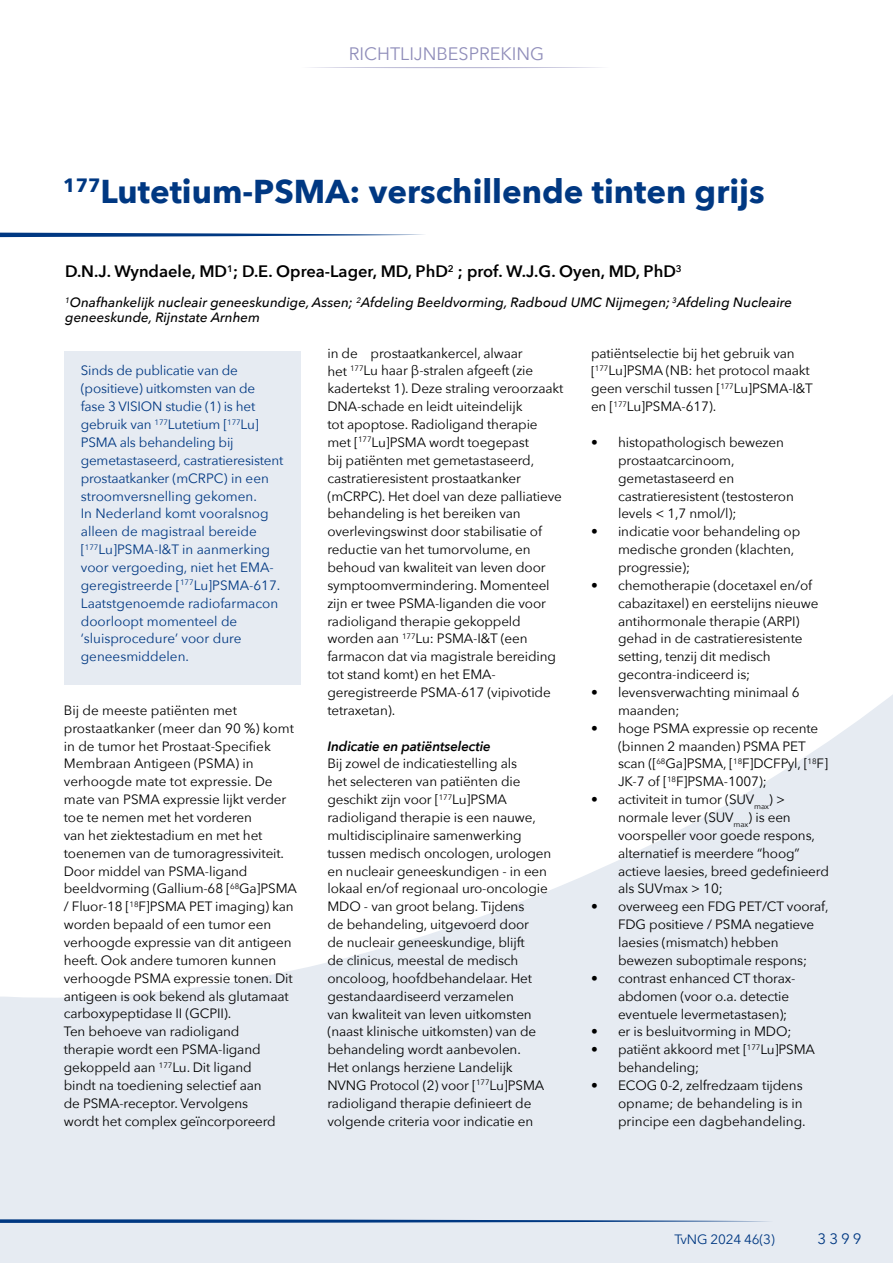
<style>
.page{position:relative;width:893px;height:1263px;background:#fff}
.page>*{position:absolute;margin:0;border:0;box-sizing:border-box;transform-origin:0 0}
.t1{font:700 33px "Avenir Next";color:#003882}
.t2{font:18px "Avenir Next";color:#908eba}
.t3{font:600 16.5px "Avenir Next";color:#000}
.t4{font:15px "Avenir Next";color:#003882}
.t5{font:13.5px/17.9px "Avenir Next";letter-spacing:-.01em;color:#000}
.t6{font:13.5px/17.9px "Avenir Next";color:#003882}
.t7{font:italic 500 13.5px/15px "Avenir Next";color:#000}
.t8{font:italic 600 13.5px "Avenir Next";letter-spacing:-.01em;color:#000}
</style>
<div class="page">
<div style="left:0;top:544px;width:893px;height:719px;background:#e6ebf2"></div>
<svg style="left:456px;top:68px;width:437px;height:857px"></svg>
<div style="left:0;top:68px;width:456px;height:930px;background:#fff"></div>
<svg style="left:0;top:1219px;width:769px;height:4px"></svg>
<svg style="left:310px;top:67px;width:292px;height:1px"></svg>
<svg style="left:0;top:233px;width:427px;height:4px"></svg>
<div style="left:65px;top:351px;width:236px;height:334px;background:#e6ebf2"></div>
<h2 class="t2" style="left:349px;top:38px;width:197px">RICHTLIJNBESPREKING</h2>
<h1 class="t1" style="left:63px;top:163px;width:703px"><sup>177</sup>Lutetium-PSMA: verschillende tinten grijs</h1>
<p class="t3" style="left:65px;top:257px;width:618px">D.N.J. Wyndaele, MD<sup>1</sup>; D.E. Oprea-Lager, MD, PhD<sup>2</sup> ; prof. W.J.G. Oyen, MD, PhD<sup>3</sup></p>
<p class="t7" style="left:65px;top:295px;width:728px"><sup>1</sup>Onafhankelijk nucleair geneeskundige, Assen; <sup>2</sup>Afdeling Beeldvorming, Radboud UMC Nijmegen; <sup>3</sup>Afdeling Nucleaire geneeskunde, Rijnstate Arnhem</p>
<p class="t6" style="left:81px;top:361px;width:204px">Sinds de publicatie van de (positieve) uitkomsten van de<br>fase 3 VISION studie (1) is het gebruik van <sup>177</sup>Lutetium [<sup>177</sup>Lu]<br>PSMA als behandeling bij gemetastaseerd, castratieresistent prostaatkanker (mCRPC) in een stroomversnelling gekomen.<br>In Nederland komt vooralsnog alleen de magistraal bereide [<sup>177</sup>Lu]PSMA-I&amp;T in aanmerking voor vergoeding, niet het EMA&shy;geregistreerde [<sup>177</sup>Lu]PSMA-617.<br>Laatstgenoemde radiofarmacon doorloopt momenteel de ‘sluisprocedure’ voor dure geneesmiddelen.</p>
<p class="t5" style="left:591px;top:343px;width:223px">patiëntselectie bij het gebruik van [<sup>177</sup>Lu]PSMA (NB: het protocol maakt geen verschil tussen [<sup>177</sup>Lu]PSMA-I&amp;T en [<sup>177</sup>Lu]PSMA-617).</p>
<p class="t5" style="left:618px;top:433px;width:177px;text-indent:-27px">• histopathologisch bewezen prostaatcarcinoom, gemetastaseerd en castratieresistent (testosteron levels &lt; 1,7 nmol/l);</p>
<p class="t5" style="left:618px;top:522px;width:184px;text-indent:-27px">• indicatie voor behandeling op medische gronden (klachten, progressie);</p>
<p class="t5" style="left:618px;top:576px;width:202px;text-indent:-27px">• chemotherapie (docetaxel en/of cabazitaxel) en eerstelijns nieuwe antihormonale therapie (ARPI) gehad in de castratieresistente setting, tenzij dit medisch gecontra-indiceerd is;</p>
<p class="t5" style="left:618px;top:683px;width:183px;text-indent:-27px">• levensverwachting minimaal 6 maanden;</p>
<p class="t5" style="left:618px;top:718px;width:212px;text-indent:-27px">• hoge PSMA expressie op recente (binnen 2 maanden) PSMA PET scan ([<sup>68</sup>Ga]PSMA, [<sup>18</sup>F]DCFPyl, [<sup>18</sup>F]<br>JK-7 of [<sup>18</sup>F]PSMA-1007);</p>
<p class="t5" style="left:618px;top:790px;width:212px;text-indent:-27px">• activiteit in tumor (SUV<sub>max</sub>) &gt; normale lever (SUV<sub>max</sub>) is een voorspeller voor goede respons, alternatief is meerdere “hoog” actieve laesies, breed gedefinieerd als SUVmax &gt; 10;</p>
<p class="t5" style="left:618px;top:897px;width:212px;text-indent:-27px">• overweeg een FDG PET/CT vooraf,<br>FDG positieve / PSMA negatieve laesies (mismatch) hebben bewezen suboptimale respons;</p>
<p class="t5" style="left:618px;top:968px;width:179px;text-indent:-27px">• contrast enhanced CT thorax&shy;abdomen (voor o.a. detectie eventuele levermetastasen);</p>
<p class="t5" style="left:591px;top:1022px;width:202px">• er is besluitvorming in MDO;</p>
<p class="t5" style="left:618px;top:1040px;width:198px;text-indent:-27px">• patiënt akkoord met [<sup>177</sup>Lu]PSMA behandeling;</p>
<p class="t5" style="left:618px;top:1076px;width:189px;text-indent:-27px">• ECOG 0-2, zelfredzaam tijdens opname; de behandeling is in principe een dagbehandeling.</p>
<p class="t5" style="left:327px;top:343px;width:238px">in de prostaatkankercel, alwaar<br>het <sup>177</sup>Lu haar β-stralen afgeeft (zie kadertekst 1). Deze straling veroorzaakt DNA-schade en leidt uiteindelijk<br>tot apoptose. Radioligand therapie met [<sup>177</sup>Lu]PSMA wordt toegepast<br>bij patiënten met gemetastaseerd, castratieresistent prostaatkanker (mCRPC). Het doel van deze palliatieve behandeling is het bereiken van overlevingswinst door stabilisatie of reductie van het tumorvolume, en behoud van kwaliteit van leven door symptoomvermindering. Momenteel zijn er twee PSMA-liganden die voor radioligand therapie gekoppeld worden aan <sup>177</sup>Lu: PSMA-I&amp;T (een farmacon dat via magistrale bereiding tot stand komt) en het EMA&shy;geregistreerde PSMA-617 (vipivotide tetraxetan).</p>
<p class="t8" style="left:327px;top:734px;width:165px">Indicatie en patiëntselectie</p>
<p class="t5" style="left:327px;top:754px;width:225px">Bij zowel de indicatiestelling als<br>het selecteren van patiënten die geschikt zijn voor [<sup>177</sup>Lu]PSMA radioligand therapie is een nauwe, multidisciplinaire samenwerking tussen medisch oncologen, urologen en nucleair geneeskundigen - in een lokaal en/of regionaal uro-oncologie MDO - van groot belang. Tijdens<br>de behandeling, uitgevoerd door<br>de nucleair geneeskundige, blijft<br>de clinicus, meestal de medisch oncoloog, hoofdbehandelaar. Het gestandaardiseerd verzamelen<br>van kwaliteit van leven uitkomsten (naast klinische uitkomsten) van de behandeling wordt aanbevolen.<br>Het onlangs herziene Landelijk NVNG Protocol (2) voor [<sup>177</sup>Lu]PSMA radioligand therapie definieert de volgende criteria voor indicatie en</p>
<p class="t5" style="left:64px;top:701px;width:235px">Bij de meeste patiënten met prostaatkanker (meer dan 90 %) komt in de tumor het Prostaat-Specifiek Membraan Antigeen (PSMA) in verhoogde mate tot expressie. De mate van PSMA expressie lijkt verder toe te nemen met het vorderen<br>van het ziektestadium en met het toenemen van de tumoragressiviteit.<br>Door middel van PSMA-ligand beeldvorming (Gallium-68 [<sup>68</sup>Ga]PSMA / Fluor-18 [<sup>18</sup>F]PSMA PET imaging) kan worden bepaald of een tumor een verhoogde expressie van dit antigeen heeft. Ook andere tumoren kunnen verhoogde PSMA expressie tonen. Dit antigeen is ook bekend als glutamaat carboxypeptidase II (GCPII).<br>Ten behoeve van radioligand<br>therapie wordt een PSMA-ligand gekoppeld aan <sup>177</sup>Lu. Dit ligand<br>bindt na toediening selectief aan<br>de PSMA-receptor. Vervolgens<br>wordt het complex geïncorporeerd</p>
<p class="t6" style="left:674px;top:1230px;width:102px">TvNG 2024 46(3)</p>
<p class="t4" style="left:818px;top:1226px;width:45px">3399</p>
</div>
